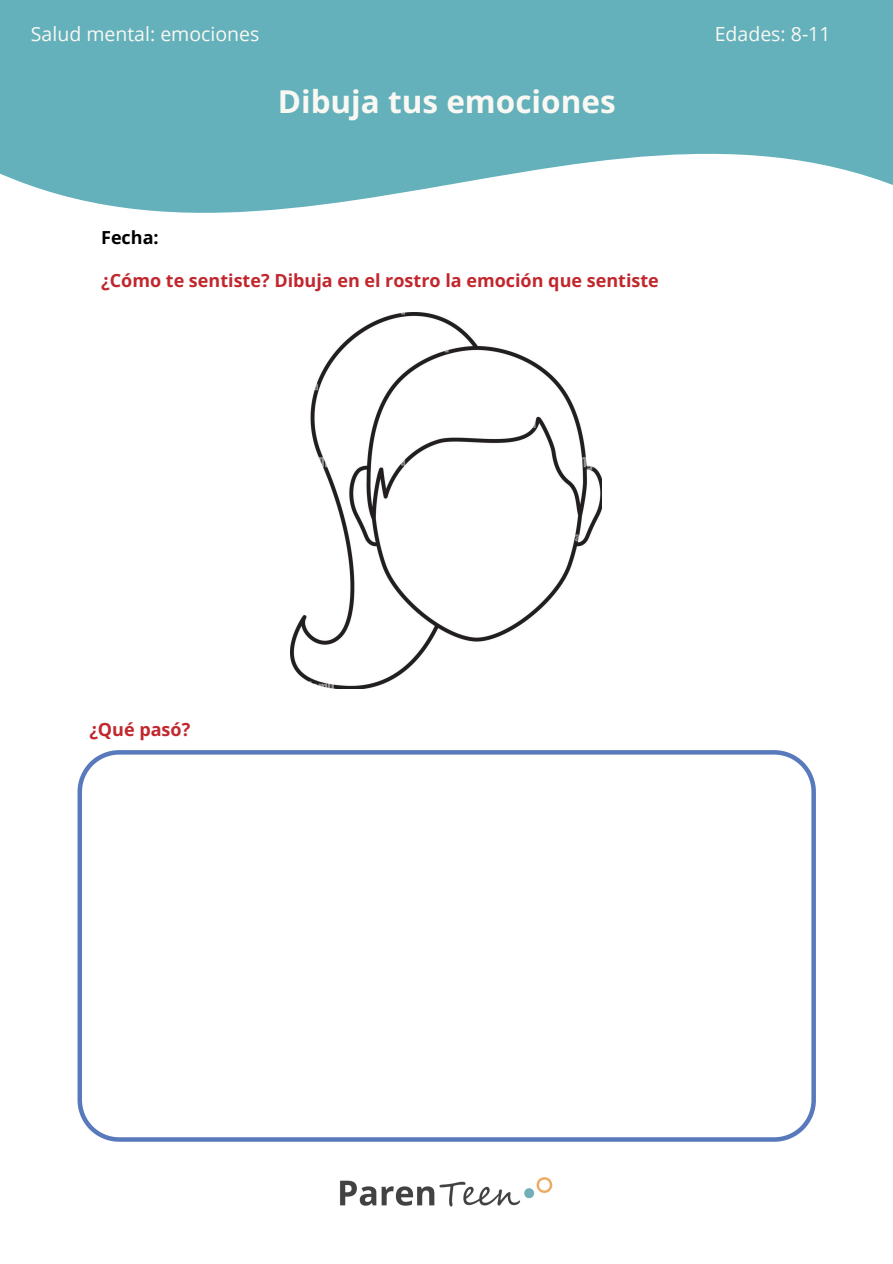
<style>
.page{position:relative;width:893px;height:1264px;background:#fff}
.page>*{position:absolute;margin:0;border:0;box-sizing:border-box;transform-origin:0 0}
.t1{font:700 31.5px "Open Sans";color:#f9f8f3}
.t2{font:19.5px "Open Sans";color:#f9f8f3}
.t3{font:700 18px "Open Sans";color:#c1272d}
.t4{font:700 18px "Open Sans";color:#000}
</style>
<div class="page">
<img style="left:340px;top:1177px;width:213px;height:30px">
<svg style="left:0;top:102px;width:892px;height:111px;fill:#64b1bb"></svg>
<div style="left:0;top:0;width:892px;height:102px;background:#64b1bb"></div>
<svg style="left:77px;top:750px;width:738px;height:391px"></svg>
<img style="left:290px;top:312px;width:312px;height:376px">
<p class="t2" style="left:31px;top:20px;width:230px">Salud mental: emociones</p>
<p class="t1" style="left:278px;top:79px;width:339px">Dibuja tus emociones</p>
<p class="t4" style="left:101px;top:225px;width:59px">Fecha:</p>
<p class="t3" style="left:101px;top:268px;width:559px">¿Cómo te sentiste? Dibuja en el rostro la emoción que sentiste</p>
<p class="t2" style="left:714px;top:20px;width:117px">Edades: 8-11</p>
<p class="t3" style="left:89px;top:717px;width:102px">¿Qué pasó?</p>
</div>
